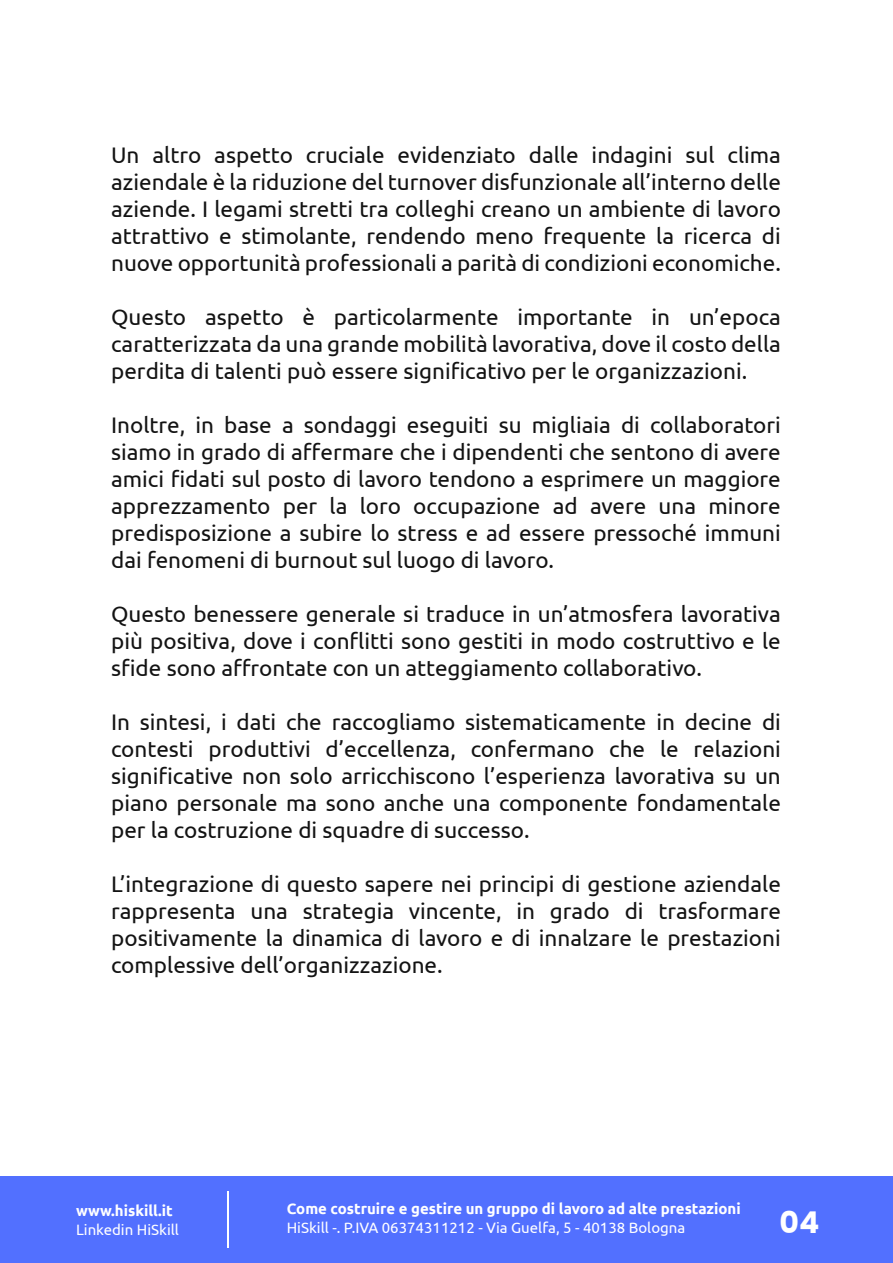
<style>
.page{position:relative;width:893px;height:1263px;background:#fff}
.page>*{position:absolute;margin:0;border:0;box-sizing:border-box;transform-origin:0 0}
.t1{font:700 30px "Poppins";color:#fff}
.t2{font:22.5px/27px "Ubuntu";color:#131313;text-align:justify}
.t3{font:700 15px "Ubuntu";color:#fff}
.t4{font:15px "Ubuntu";color:#fff}
</style>
<div class="page">
<div style="left:0;top:1177px;width:893px;height:86px;background:#5270ff"></div>
<hr style="left:228px;top:1192px;width:1px;height:56px;background:#fff">
<p class="t2" style="left:111px;top:141px;width:671px">Un altro aspetto cruciale evidenziato dalle indagini sul clima aziendale è la riduzione del turnover disfunzionale all’interno delle aziende. I legami stretti tra colleghi creano un ambiente di lavoro attrattivo e stimolante, rendendo meno frequente la ricerca di nuove opportunità professionali a parità di condizioni economiche.</p>
<p class="t2" style="left:111px;top:303px;width:671px">Questo aspetto è particolarmente importante in un’epoca caratterizzata da una grande mobilità lavorativa, dove il costo della perdita di talenti può essere significativo per le organizzazioni.</p>
<p class="t2" style="left:111px;top:411px;width:671px">Inoltre, in base a sondaggi eseguiti su migliaia di collaboratori siamo in grado di affermare che i dipendenti che sentono di avere amici fidati sul posto di lavoro tendono a esprimere un maggiore apprezzamento per la loro occupazione ad avere una minore predisposizione a subire lo stress e ad essere pressoché immuni dai fenomeni di burnout sul luogo di lavoro.</p>
<p class="t2" style="left:111px;top:600px;width:671px">Questo benessere generale si traduce in un’atmosfera lavorativa più positiva, dove i conflitti sono gestiti in modo costruttivo e le sfide sono affrontate con un atteggiamento collaborativo.</p>
<p class="t2" style="left:111px;top:708px;width:671px">In sintesi, i dati che raccogliamo sistematicamente in decine di contesti produttivi d’eccellenza, confermano che le relazioni significative non solo arricchiscono l’esperienza lavorativa su un piano personale ma sono anche una componente fondamentale per la costruzione di squadre di successo.</p>
<p class="t2" style="left:111px;top:870px;width:671px">L’integrazione di questo sapere nei principi di gestione aziendale rappresenta una strategia vincente, in grado di trasformare positivamente la dinamica di lavoro e di innalzare le prestazioni complessive dell’organizzazione.</p>
<p class="t3" style="left:76px;top:1201px;width:98px">www.hiskill.it</p>
<p class="t4" style="left:76px;top:1220px;width:104px">Linkedin HiSkill</p>
<p class="t3" style="left:287px;top:1199px;width:455px">Come costruire e gestire un gruppo di lavoro ad alte prestazioni</p>
<p class="t4" style="left:287px;top:1218px;width:400px">HiSkill -. P.IVA 06374311212 - Via Guelfa, 5 - 40138 Bologna</p>
<h1 class="t1" style="left:779px;top:1205px;width:41px">04</h1>
</div>
